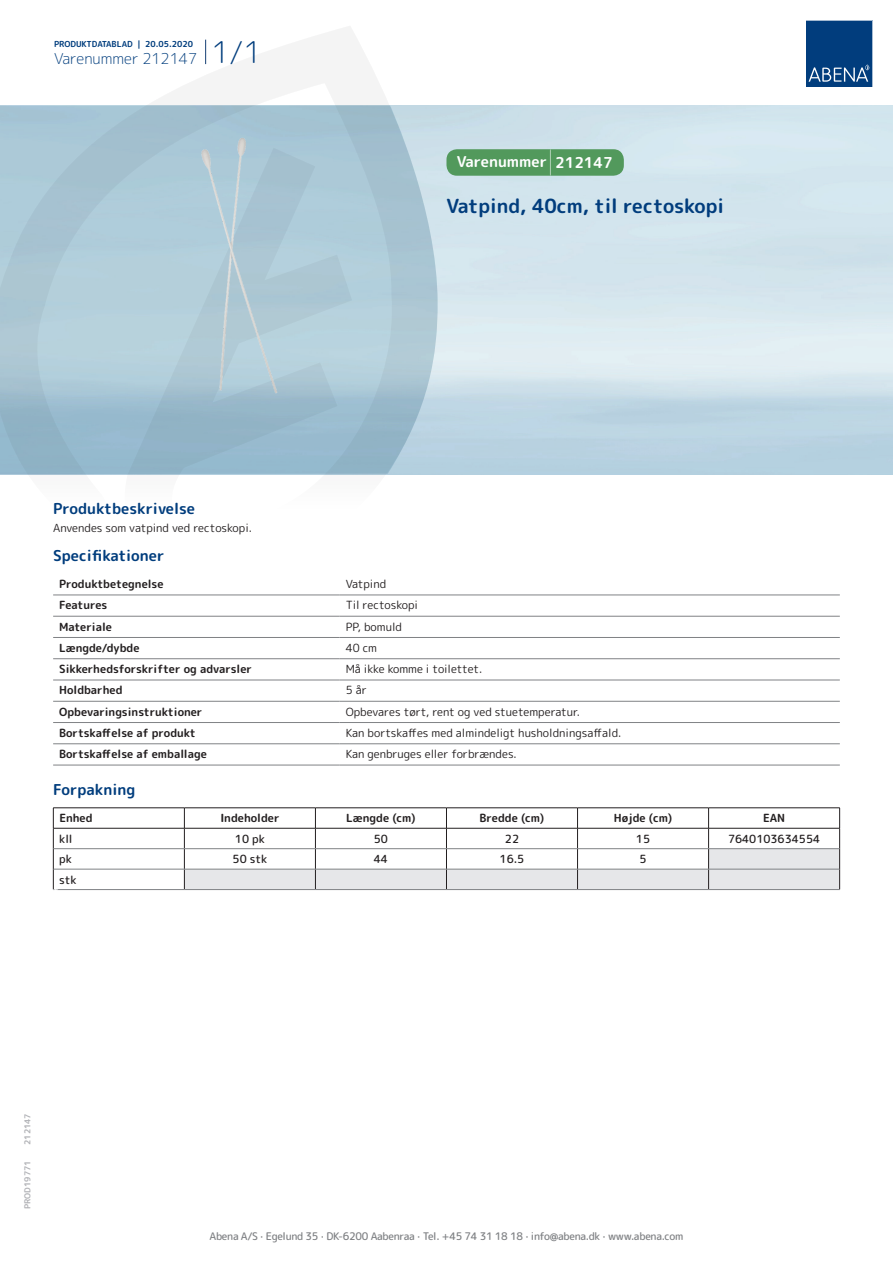
<style>
.page{position:relative;width:893px;height:1263px;background:#fff}
.page>*{position:absolute;margin:0;border:0;box-sizing:border-box;transform-origin:0 0}
.t1{font:700 19.5px "Rounded Mplus 1 c";color:#013d7d}
.t2{font:700 15px "Rounded Mplus 1 c";color:#013d7d}
.t3{font:300 15px "Rounded Mplus 1 c";color:#013d7d}
.t4{font:700 15px "Rounded Mplus 1 c";color:#fff}
.t5{font:700 11.25px "Rounded Mplus 1 c";color:#231f20}
.t6{font:11.25px "Rounded Mplus 1 c";color:#231f20}
.t7{font:500 11.25px "Rounded Mplus 1 c";color:#231f20}
.t8{font:500 10.5px "Rounded Mplus 1 c";letter-spacing:-.03em;color:#808285}
.t9{font:700 10.5px "Rounded Mplus 1 c";color:#fff}
.t10{font:700 8.25px "Rounded Mplus 1 c";color:#013d7d}
.t11{font:700 8.25px "Rounded Mplus 1 c";color:#b2b3b7}
.s1{font-size:30px}
.s2{font-size:25.5px}
</style>
<div class="page">
<svg style="left:0;top:26px;width:439px;height:569px"></svg>
<svg style="left:0;top:106px;width:438px;height:368px;background:#a8c5d4"></svg>
<svg style="left:205px;top:40px;width:1px;height:24px"></svg>
<svg style="left:806px;top:20px;width:67px;height:67px;background:#144b86"></svg>
<img style="left:188px;top:127px;width:102px;height:275px">
<hr style="left:53px;top:595px;width:287px;height:1px;background:#808285">
<hr style="left:340px;top:595px;width:500px;height:1px;background:#808285">
<hr style="left:53px;top:616px;width:287px;height:1px;background:#808285">
<hr style="left:340px;top:616px;width:500px;height:1px;background:#808285">
<hr style="left:53px;top:637px;width:287px;height:1px;background:#808285">
<hr style="left:340px;top:637px;width:500px;height:1px;background:#808285">
<hr style="left:53px;top:658px;width:287px;height:1px;background:#808285">
<hr style="left:340px;top:658px;width:500px;height:1px;background:#808285">
<hr style="left:53px;top:680px;width:287px;height:1px;background:#808285">
<hr style="left:340px;top:680px;width:500px;height:1px;background:#808285">
<hr style="left:53px;top:701px;width:287px;height:1px;background:#808285">
<hr style="left:340px;top:701px;width:500px;height:1px;background:#808285">
<hr style="left:53px;top:722px;width:287px;height:1px;background:#808285">
<hr style="left:340px;top:722px;width:500px;height:1px;background:#808285">
<hr style="left:53px;top:743px;width:287px;height:1px;background:#808285">
<hr style="left:340px;top:743px;width:500px;height:1px;background:#808285">
<hr style="left:53px;top:765px;width:287px;height:1px;background:#808285">
<hr style="left:340px;top:765px;width:500px;height:1px;background:#808285">
<hr style="left:53px;top:807px;width:131px;height:1px;background:#231f20">
<hr style="left:184px;top:807px;width:131px;height:1px;background:#231f20">
<hr style="left:315px;top:807px;width:131px;height:1px;background:#231f20">
<hr style="left:446px;top:807px;width:131px;height:1px;background:#231f20">
<hr style="left:577px;top:807px;width:132px;height:1px;background:#231f20">
<hr style="left:709px;top:807px;width:131px;height:1px;background:#231f20">
<hr style="left:53px;top:828px;width:131px;height:1px;background:#231f20">
<svg style="left:53px;top:808px;width:1px;height:81px"></svg>
<svg style="left:184px;top:808px;width:656px;height:81px"></svg>
<hr style="left:54px;top:848px;width:130px;height:1px;background:#808285">
<hr style="left:184px;top:848px;width:131px;height:1px;background:#808285">
<hr style="left:315px;top:848px;width:131px;height:1px;background:#808285">
<hr style="left:446px;top:848px;width:131px;height:1px;background:#808285">
<hr style="left:577px;top:848px;width:132px;height:1px;background:#808285">
<hr style="left:709px;top:848px;width:130px;height:1px;background:#808285">
<hr style="left:54px;top:869px;width:130px;height:1px;background:#808285">
<hr style="left:184px;top:869px;width:131px;height:1px;background:#808285">
<hr style="left:315px;top:869px;width:131px;height:1px;background:#808285">
<hr style="left:446px;top:869px;width:131px;height:1px;background:#808285">
<hr style="left:577px;top:869px;width:132px;height:1px;background:#808285">
<hr style="left:709px;top:869px;width:130px;height:1px;background:#808285">
<hr style="left:53px;top:889px;width:131px;height:1px;background:#808285">
<hr style="left:184px;top:889px;width:131px;height:1px;background:#808285">
<hr style="left:315px;top:889px;width:131px;height:1px;background:#808285">
<hr style="left:446px;top:889px;width:131px;height:1px;background:#808285">
<hr style="left:577px;top:889px;width:132px;height:1px;background:#808285">
<hr style="left:709px;top:889px;width:131px;height:1px;background:#808285">
<div style="left:446px;top:149px;width:178px;height:27px;background:#52995c;border-radius:10px"></div>
<p class="t10" style="left:54px;top:38px;width:141px">PRODUKTDATABLAD | 20.05.2020</p>
<h2 class="t3" style="left:54px;top:48px;width:209px">Varenummer 212147 <span class="s1">1/1</span></h2>
<h2 class="t4" style="left:457px;top:151px;width:157px">Varenummer <span class="s2">|</span> 212147</h2>
<h1 class="t1" style="left:446px;top:192px;width:279px">Vatpind, 40cm, til rectoskopi</h1>
<h2 class="t2" style="left:53px;top:498px;width:143px">Produktbeskrivelse</h2>
<p class="t6" style="left:53px;top:520px;width:200px">Anvendes som vatpind ved rectoskopi.</p>
<h2 class="t2" style="left:53px;top:545px;width:113px">Specifikationer</h2>
<p class="t5" style="left:59px;top:576px;width:106px">Produktbetegnelse</p>
<p class="t6" style="left:346px;top:576px;width:42px">Vatpind</p>
<p class="t5" style="left:59px;top:597px;width:50px">Features</p>
<p class="t6" style="left:346px;top:597px;width:74px">Til rectoskopi</p>
<p class="t5" style="left:59px;top:618px;width:54px">Materiale</p>
<p class="t6" style="left:346px;top:618px;width:58px">PP, bomuld</p>
<p class="t5" style="left:59px;top:640px;width:82px">Længde/dybde</p>
<p class="t6" style="left:346px;top:640px;width:33px">40 cm</p>
<p class="t5" style="left:59px;top:661px;width:194px">Sikkerhedsforskrifter og advarsler</p>
<p class="t6" style="left:346px;top:661px;width:138px">Må ikke komme i toilettet.</p>
<p class="t5" style="left:59px;top:682px;width:65px">Holdbarhed</p>
<p class="t6" style="left:346px;top:682px;width:23px">5 år</p>
<p class="t5" style="left:59px;top:704px;width:145px">Opbevaringsinstruktioner</p>
<p class="t6" style="left:346px;top:704px;width:236px">Opbevares tørt, rent og ved stuetemperatur.</p>
<p class="t5" style="left:59px;top:725px;width:138px">Bortskaffelse af produkt</p>
<p class="t6" style="left:346px;top:725px;width:277px">Kan bortskaffes med almindeligt husholdningsaffald.</p>
<p class="t5" style="left:59px;top:746px;width:149px">Bortskaffelse af emballage</p>
<p class="t6" style="left:346px;top:746px;width:173px">Kan genbruges eller forbrændes.</p>
<h2 class="t2" style="left:53px;top:779px;width:84px">Forpakning</h2>
<p class="t5" style="left:59px;top:810px;width:35px">Enhed</p>
<p class="t5" style="left:220px;top:810px;width:61px">Indeholder</p>
<p class="t5" style="left:346px;top:810px;width:71px">Længde (cm)</p>
<p class="t5" style="left:480px;top:810px;width:66px">Bredde (cm)</p>
<p class="t5" style="left:614px;top:810px;width:60px">Højde (cm)</p>
<p class="t5" style="left:763px;top:810px;width:24px">EAN</p>
<p class="t7" style="left:59px;top:830px;width:15px">kll</p>
<p class="t7" style="left:235px;top:830px;width:31px">10 pk</p>
<p class="t7" style="left:374px;top:830px;width:16px">50</p>
<p class="t7" style="left:505px;top:830px;width:16px">22</p>
<p class="t7" style="left:636px;top:830px;width:16px">15</p>
<p class="t7" style="left:728px;top:830px;width:94px">7640103634554</p>
<p class="t7" style="left:59px;top:851px;width:14px">pk</p>
<p class="t7" style="left:233px;top:851px;width:36px">50 stk</p>
<p class="t7" style="left:374px;top:851px;width:16px">44</p>
<p class="t7" style="left:500px;top:851px;width:26px">16.5</p>
<p class="t7" style="left:639px;top:851px;width:9px">5</p>
<p class="t7" style="left:59px;top:871px;width:19px">stk</p>
<p class="t9" style="left:53px;top:885px;width:7px">*</p>
<p class="t11" style="left:22px;top:1145px;width:33px;rotate:-90deg">212147</p>
<p class="t11" style="left:22px;top:1209px;width:50px;rotate:-90deg">PROD19771</p>
<p class="t8" style="left:210px;top:1229px;width:475px">Abena A/S · Egelund 35 · DK-6200 Aabenraa · Tel. +45 74 31 18 18 · info@abena.dk · www.abena.com</p>
</div>
